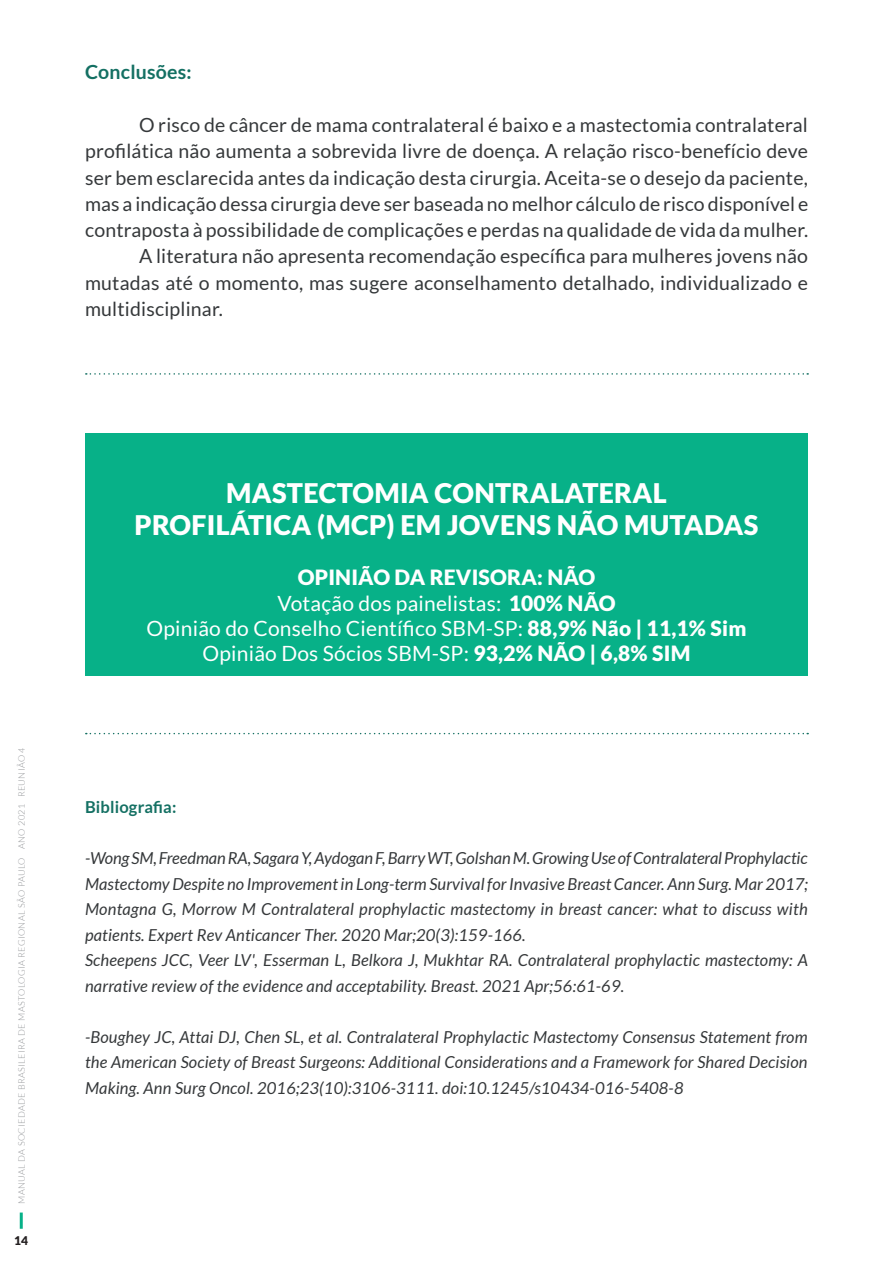
<style>
.page{position:relative;width:893px;height:1263px;background:#fff}
.page>*{position:absolute;margin:0;border:0;box-sizing:border-box;transform-origin:0 0}
.t1{font:900 27px "Lato";letter-spacing:.01em;color:#fff}
.t2{font:21px "Lato";letter-spacing:.01em;color:#fff}
.t3{font:900 21px "Lato";letter-spacing:.01em;color:#fff}
.t4{font:19.5px/26.2px "Lato";letter-spacing:.01em;color:#35383a;text-align:justify}
.t5{font:700 19.5px "Lato";letter-spacing:.01em;color:#147063}
.t6{font:italic 16.5px/25.5px "Lato";letter-spacing:.01em;color:#35383a}
.t7{font:700 16.5px "Lato";letter-spacing:.01em;color:#147063}
.t8{font:900 12px "Lato";color:#231f20}
.t9{font:300 9px "Lato";letter-spacing:.04em;color:#939598}
.s1{font-weight:900}
</style>
<div class="page">
<hr style="left:20px;top:1212px;width:3px;height:17px;background:#07b188">
<div style="left:85px;top:434px;width:723px;height:242px;background:#07b188"></div>
<svg style="left:86px;top:373px;width:722px;height:2px"></svg>
<svg style="left:86px;top:733px;width:722px;height:1px"></svg>
<hr style="left:892px;top:65px;width:1px;height:46px;background:#07b188">
<p class="t5" style="left:85px;top:61px;width:108px">Conclusões:</p>
<p class="t4" style="left:85px;top:112px;width:725px;text-indent:54px">O risco de câncer de mama contralateral é baixo e a mastectomia contralateral profilática não aumenta a sobrevida livre de doença. A relação risco-benefício deve ser bem esclarecida antes da indicação desta cirurgia. Aceita-se o desejo da paciente, mas a indicação dessa cirurgia deve ser baseada no melhor cálculo de risco disponível e contraposta à possibilidade de complicações e perdas na qualidade de vida da mulher.</p>
<p class="t4" style="left:85px;top:243px;width:724px;text-indent:54px">A literatura não apresenta recomendação específica para mulheres jovens não mutadas até o momento, mas sugere aconselhamento detalhado, individualizado e multidisciplinar.</p>
<p class="t9" style="left:17px;top:1203px;width:457px;rotate:-90deg">MANUAL DA SOCIEDADE BRASILEIRA DE MASTOLOGIA REGIONAL SÃO PAULO ANO 2021 REUNIÃO 4</p>
<p class="t8" style="left:14px;top:1233px;width:16px">14</p>
<p class="t1" style="left:226px;top:477px;width:442px">MASTECTOMIA CONTRALATERAL</p>
<p class="t1" style="left:135px;top:509px;width:625px">PROFILÁTICA (MCP) EM JOVENS NÃO MUTADAS</p>
<p class="t3" style="left:298px;top:565px;width:299px">OPINIÃO DA REVISORA: NÃO</p>
<p class="t2" style="left:277px;top:591px;width:340px">Votação dos painelistas: <span class="s1">100% NÃO</span></p>
<p class="t2" style="left:147px;top:616px;width:601px">Opinião do Conselho Científico SBM-SP: <span class="s1">88,9% Não | 11,1% Sim</span></p>
<p class="t2" style="left:202px;top:642px;width:489px">Opinião Dos Sócios SBM-SP: <span class="s1">93,2% NÃO | 6,8% SIM</span></p>
<p class="t7" style="left:85px;top:798px;width:93px">Bibliografia:</p>
<p class="t6" style="left:85px;top:846px;width:724px">-Wong SM, Freedman RA, Sagara Y, Aydogan F, Barry WT, Golshan M. Growing Use of Contralateral Prophylactic<br>Mastectomy Despite no Improvement in Long-term Survival for Invasive Breast Cancer. Ann Surg. Mar 2017;</p>
<p class="t6" style="left:85px;top:897px;width:724px">Montagna G, Morrow M Contralateral prophylactic mastectomy in breast cancer: what to discuss with patients. Expert Rev Anticancer Ther. 2020 Mar;20(3):159-166.</p>
<p class="t6" style="left:85px;top:948px;width:724px">Scheepens JCC, Veer LV', Esserman L, Belkora J, Mukhtar RA. Contralateral prophylactic mastectomy: A narrative review of the evidence and acceptability. Breast. 2021 Apr;56:61-69.</p>
<p class="t6" style="left:85px;top:1024px;width:724px;text-align:justify">-Boughey JC, Attai DJ, Chen SL, et al. Contralateral Prophylactic Mastectomy Consensus Statement from the American Society of Breast Surgeons: Additional Considerations and a Framework for Shared Decision Making. Ann Surg Oncol. 2016;23(10):3106-3111. doi:10.1245/s10434-016-5408-8</p>
</div>
